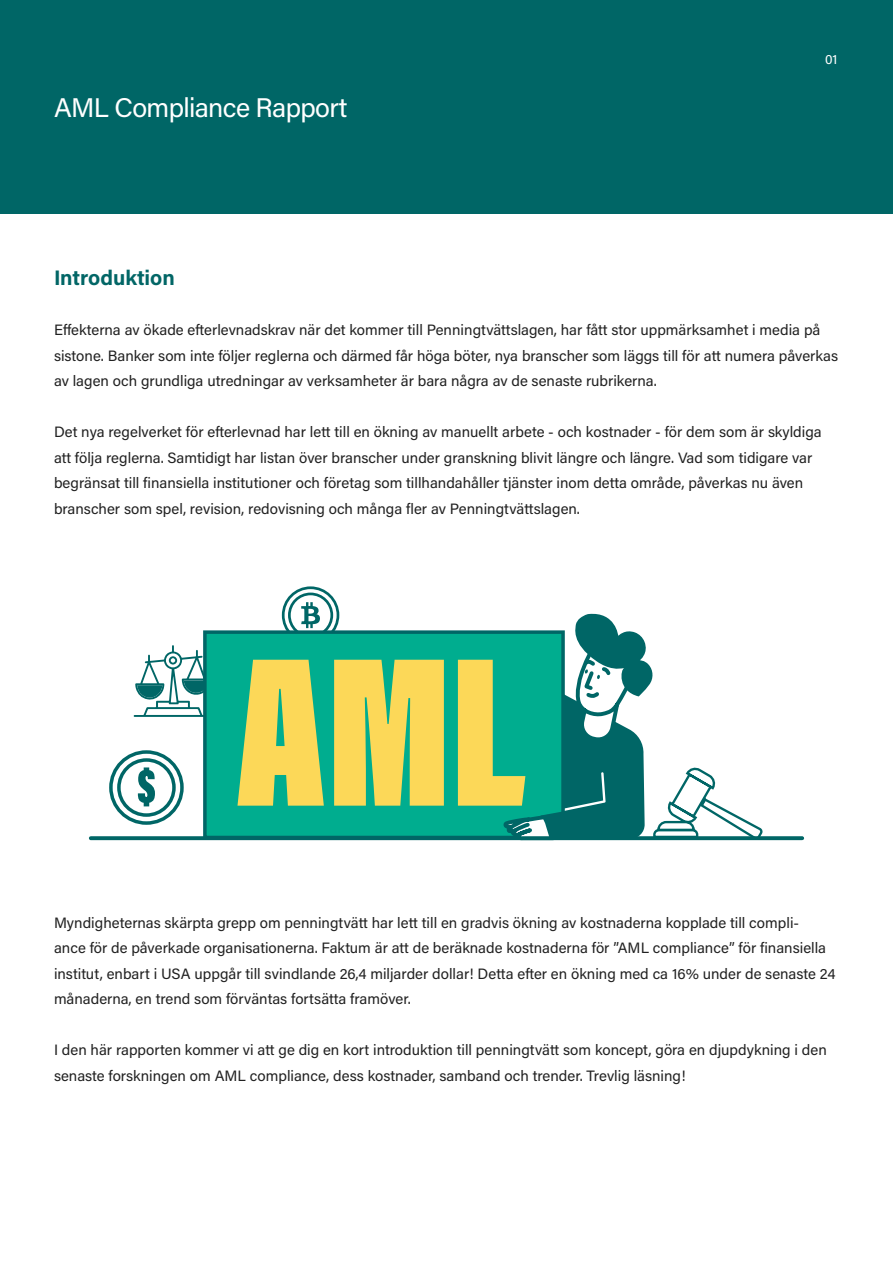
<style>
.page{position:relative;width:893px;height:1263px;background:#fff}
.page>*{position:absolute;margin:0;border:0;box-sizing:border-box;transform-origin:0 0}
.t1{font:27px "Acumin Variable Concept";letter-spacing:-.005em;color:#fff}
.t2{font:21px "Acumin Variable Concept";letter-spacing:.055em;color:#026666}
.t3{font:15px/25.5px "Acumin Variable Concept";letter-spacing:.02em;color:#212121}
.t4{font:13.5px "Acumin Variable Concept";color:#fff}
</style>
<div class="page">
<div style="left:0;top:0;width:893px;height:194px;background:#066"></div>
<div style="left:0;top:194px;width:893px;height:20px;background:#066"></div>
<svg style="left:109px;top:750px;width:75px;height:75px"></svg>
<svg style="left:134px;top:645px;width:69px;height:72px"></svg>
<svg style="left:91px;top:836px;width:711px;height:4px"></svg>
<div style="left:203px;top:630px;width:362px;height:209px;background:#00ad8f;border:3px solid #066"></div>
<svg style="left:237px;top:660px;width:87px;height:146px"></svg>
<svg style="left:334px;top:660px;width:110px;height:146px;background:#e1d35d"></svg>
<svg style="left:458px;top:613px;width:306px;height:228px"></svg>
<svg style="left:280px;top:586px;width:61px;height:48px"></svg>
<h1 class="t1" style="left:54px;top:89px;width:294px">AML Compliance Rapport</h1>
<p class="t4" style="left:825px;top:50px;width:14px">01</p>
<h2 class="t2" style="left:54px;top:264px;width:121px">Introduktion</h2>
<p class="t3" style="left:54px;top:317px;width:785px">Effekterna av ökade efterlevnadskrav när det kommer till Penningtvättslagen, har fått stor uppmärksamhet i media på sistone. Banker som inte följer reglerna och därmed får höga böter, nya branscher som läggs till för att numera påverkas av lagen och grundliga utredningar av verksamheter är bara några av de senaste rubrikerna.</p>
<p class="t3" style="left:54px;top:419px;width:769px">Det nya regelverket för efterlevnad har lett till en ökning av manuellt arbete - och kostnader - för dem som är skyldiga att följa reglerna. Samtidigt har listan över branscher under granskning blivit längre och längre. Vad som tidigare var begränsat till finansiella institutioner och företag som tillhandahåller tjänster inom detta område, påverkas nu även branscher som spel, revision, redovisning och många fler av Penningtvättslagen.</p>
<p class="t3" style="left:54px;top:909px;width:783px">Myndigheternas skärpta grepp om penningtvätt har lett till en gradvis ökning av kostnaderna kopplade till compli-<br>ance för de påverkade organisationerna. Faktum är att de beräknade kostnaderna för ”AML compliance” för finansiella institut, enbart i USA uppgår till svindlande 26,4 miljarder dollar! Detta efter en ökning med ca 16% under de senaste 24 månaderna, en trend som förväntas fortsätta framöver.</p>
<p class="t3" style="left:54px;top:1036px;width:774px">I den här rapporten kommer vi att ge dig en kort introduktion till penningtvätt som koncept, göra en djupdykning i den senaste forskningen om AML compliance, dess kostnader, samband och trender. Trevlig läsning!</p>
</div>
